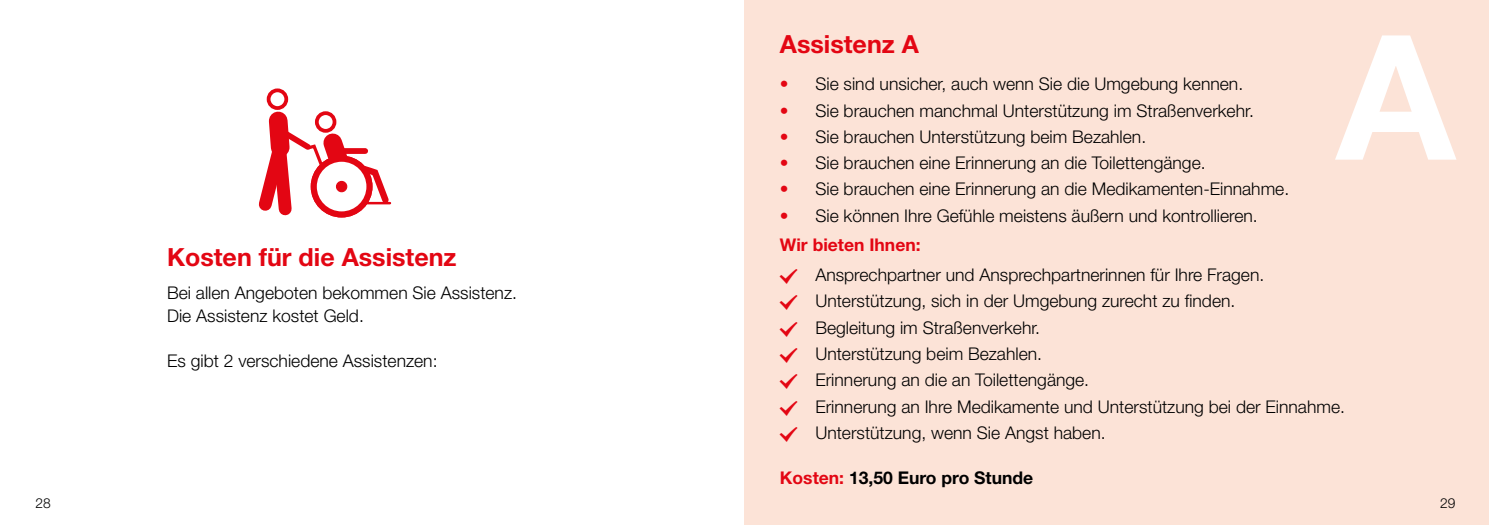
<style>
.page{position:relative;width:1489px;height:525px;background:#fff}
.page>*{position:absolute;margin:0;border:0;box-sizing:border-box;transform-origin:0 0}
.t1{font:700 173.75px "Helvetica Neue LT Std";color:#fff}
.t2{font:700 25px "Helvetica Neue LT Std";color:#e30613}
.t3{font:300 17.5px/26.2px "Helvetica Neue LT Std";color:#000}
.t4{font:700 17.5px "Helvetica Neue LT Std";color:#000}
.t5{font:300 13.75px "Helvetica Neue LT Std";color:#000}
.s1{color:#e30613}
.s2{font-weight:700;color:#e30613}
</style>
<div class="page">
<div style="left:744px;top:0;width:744px;height:524px;background:#fce3d7"></div>
<div style="left:267px;top:88px;width:21px;height:22px;border:4px solid #e30613;border-radius:50%"></div>
<svg style="left:258px;top:101px;width:134px;height:117px"></svg>
<hr style="left:366px;top:202px;width:24px;height:2px;background:#e30613">
<h2 class="t2" style="left:167px;top:242px;width:291px">Kosten für die Assistenz</h2>
<p class="t3" style="left:167px;top:281px;width:351px;line-height:22.5px">Bei allen Angeboten bekommen Sie Assistenz.<br>Die Assistenz kostet Geld.</p>
<p class="t3" style="left:167px;top:347px;width:272px">Es gibt 2 verschiedene Assistenzen:</p>
<h1 class="t1" style="left:1336px;top:-10px;width:121px">A</h1>
<h2 class="t2" style="left:780px;top:29px;width:140px">Assistenz A</h2>
<p class="t3" style="left:780px;top:70px;width:465px"><span class="s1">•</span> Sie sind unsicher, auch wenn Sie die Umgebung kennen.</p>
<p class="t3" style="left:780px;top:97px;width:475px"><span class="s1">•</span> Sie brauchen manchmal Unterstützung im Straßenverkehr.</p>
<p class="t3" style="left:780px;top:123px;width:368px"><span class="s1">•</span> Sie brauchen Unterstützung beim Bezahlen.</p>
<p class="t3" style="left:780px;top:149px;width:427px"><span class="s1">•</span> Sie brauchen eine Erinnerung an die Toilettengänge.</p>
<p class="t3" style="left:780px;top:175px;width:511px"><span class="s1">•</span> Sie brauchen eine Erinnerung an die Medikamenten-Einnahme.</p>
<p class="t3" style="left:780px;top:200px;width:479px;line-height:29.6px"><span class="s1">•</span> Sie können Ihre Gefühle meistens äußern und kontrollieren.<br><span class="s2">Wir bieten Ihnen:</span></p>
<p class="t3" style="left:815px;top:261px;width:531px">Ansprechpartner und Ansprechpartnerinnen für Ihre Fragen.<br>Unterstützung, sich in der Umgebung zurecht zu finden.<br>Begleitung im Straßenverkehr.<br>Unterstützung beim Bezahlen.<br>Erinnerung an die an Toilettengänge.<br>Erinnerung an Ihre Medikamente und Unterstützung bei der Einnahme.<br>Unterstützung, wenn Sie Angst haben.</p>
<p class="t4" style="left:780px;top:466px;width:255px"><span class="s1">Kosten:</span> 13,50 Euro pro Stunde</p>
<p class="t5" style="left:35px;top:494px;width:17px">28</p>
<p class="t5" style="left:1439px;top:494px;width:17px">29</p>
</div>
